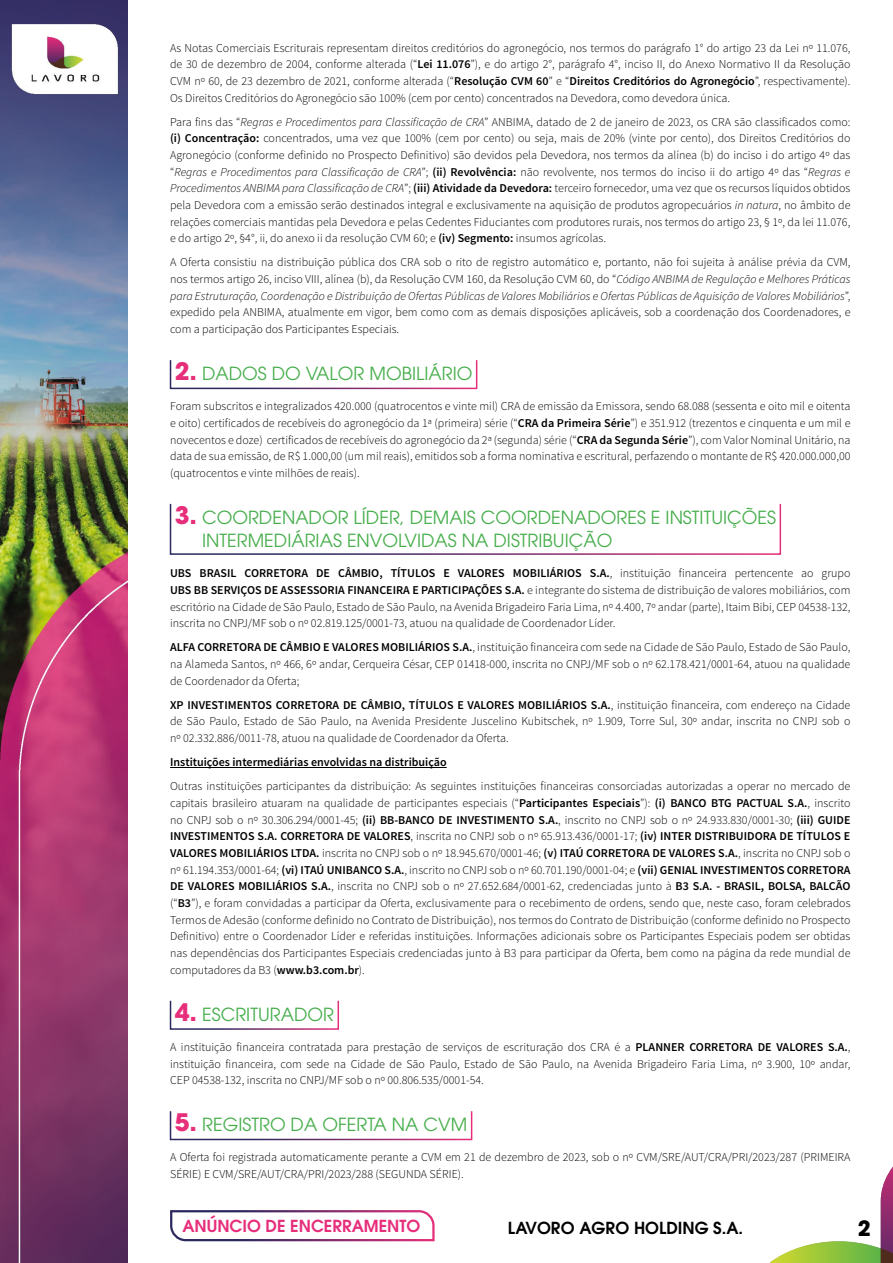
<style>
.page{position:relative;width:893px;height:1263px;background:#fff}
.page>*{position:absolute;margin:0;border:0;box-sizing:border-box;transform-origin:0 0}
.t1{font:700 21px "ITC Avant Garde Pro";color:#000}
.t2{font:18px "ITC Avant Garde Pro";color:#47ae4c}
.t3{font:600 16.5px "ITC Avant Garde Pro";color:#e72e7b}
.t4{font:600 16.5px "ITC Avant Garde Pro";color:#000}
.t5{font:300 12px/16.6px "Source Sans Pro";color:#000;text-align:justify}
.t6{font:600 12px "Source Sans Pro";color:#000}
.s1{font-weight:600}
.s2{font-style:italic}
.s3{font-weight:700;font-size:24px;color:#e72e7b}
</style>
<div class="page">
<img style="left:770px;top:1241px;width:75px;height:22px">
<img style="left:845px;top:1167px;width:48px;height:96px">
<svg style="left:847px;top:1248px;width:46px;height:15px"></svg>
<svg style="left:170px;top:1210px;width:265px;height:32px"></svg>
<img style="left:0;top:0;width:128px;height:1263px">
<div style="left:170px;top:1110px;width:302px;height:30px;border:2px solid #fff"></div>
<div style="left:170px;top:1000px;width:169px;height:30px;border:2px solid #fff"></div>
<div style="left:170px;top:503px;width:611px;height:52px;border:2px solid #fff"></div>
<div style="left:170px;top:359px;width:307px;height:30px;border:2px solid #fff"></div>
<hr style="left:170px;top:767px;width:277px;height:1px;background:#000">
<p class="t5" style="left:170px;top:39px;width:682px">As Notas Comerciais Escriturais representam direitos creditórios do agronegócio, nos termos do parágrafo 1° do artigo 23 da Lei nº 11.076, de 30 de dezembro de 2004, conforme alterada (“<span class="s1">Lei 11.076</span>”), e do artigo 2°, parágrafo 4°, inciso II, do Anexo Normativo II da Resolução CVM nº 60, de 23 dezembro de 2021, conforme alterada (“<span class="s1">Resolução CVM 60</span>” e “<span class="s1">Direitos Creditórios do Agronegócio</span>”, respectivamente).<br>Os Direitos Creditórios do Agronegócio são 100% (cem por cento) concentrados na Devedora, como devedora única.</p>
<p class="t5" style="left:170px;top:113px;width:682px">Para fins das “<span class="s2">Regras e Procedimentos para Classificação de CRA</span>” ANBIMA, datado de 2 de janeiro de 2023, os CRA são classificados como:</p>
<p class="t5" style="left:170px;top:130px;width:682px"><span class="s1">(i) Concentração:</span> concentrados, uma vez que 100% (cem por cento) ou seja, mais de 20% (vinte por cento), dos Direitos Creditórios do Agronegócio (conforme definido no Prospecto Definitivo) são devidos pela Devedora, nos termos da alínea (b) do inciso i do artigo 4º das “<span class="s2">Regras e Procedimentos para Classificação de CRA</span>”; <span class="s1">(ii) Revolvência:</span> não revolvente, nos termos do inciso ii do artigo 4º das “<span class="s2">Regras e Procedimentos ANBIMA para Classificação de CRA</span>”; <span class="s1">(iii) Atividade da Devedora:</span> terceiro fornecedor, uma vez que os recursos líquidos obtidos pela Devedora com a emissão serão destinados integral e exclusivamente na aquisição de produtos agropecuários <span class="s2">in natura</span>, no âmbito de relações comerciais mantidas pela Devedora e pelas Cedentes Fiduciantes com produtores rurais, nos termos do artigo 23, § 1º, da lei 11.076, e do artigo 2º, §4°, ii, do anexo ii da resolução CVM 60; e <span class="s1">(iv) Segmento:</span> insumos agrícolas.</p>
<p class="t5" style="left:170px;top:254px;width:682px">A Oferta consistiu na distribuição pública dos CRA sob o rito de registro automático e, portanto, não foi sujeita à análise prévia da CVM, nos termos artigo 26, inciso VIII, alínea (b), da Resolução CVM 160, da Resolução CVM 60, do “<span class="s2">Código ANBIMA de Regulação e Melhores Práticas para Estruturação, Coordenação e Distribuição de Ofertas Públicas de Valores Mobiliários e Ofertas Públicas de Aquisição de Valores Mobiliários</span>”, expedido pela ANBIMA, atualmente em vigor, bem como com as demais disposições aplicáveis, sob a coordenação dos Coordenadores, e com a participação dos Participantes Especiais.</p>
<h4 class="t2" style="left:175px;top:362px;width:299px"><span class="s3">2.</span> DADOS DO VALOR MOBILIÁRIO</h4>
<p class="t5" style="left:170px;top:398px;width:682px">Foram subscritos e integralizados 420.000 (quatrocentos e vinte mil) CRA de emissão da Emissora, sendo 68.088 (sessenta e oito mil e oitenta e oito) certificados de recebíveis do agronegócio da 1ª (primeira) série (“<span class="s1">CRA da Primeira Série</span>”) e 351.912 (trezentos e cinquenta e um mil e novecentos e doze) certificados de recebíveis do agronegócio da 2ª (segunda) série (“<span class="s1">CRA da Segunda Série</span>”), com Valor Nominal Unitário, na data de sua emissão, de R$ 1.000,00 (um mil reais), emitidos sob a forma nominativa e escritural, perfazendo o montante de R$ 420.000.000,00 (quatrocentos e vinte milhões de reais).</p>
<h4 class="t2" style="left:175px;top:506px;width:603px"><span class="s3">3.</span> COORDENADOR LÍDER, DEMAIS COORDENADORES E INSTITUIÇÕES</h4>
<p class="t2" style="left:202px;top:529px;width:412px">INTERMEDIÁRIAS ENVOLVIDAS NA DISTRIBUIÇÃO</p>
<p class="t5" style="left:170px;top:565px;width:682px"><span class="s1">UBS BRASIL CORRETORA DE CÂMBIO, TÍTULOS E VALORES MOBILIÁRIOS S.A.</span>, instituição financeira pertencente ao grupo <span class="s1">UBS BB SERVIÇOS DE ASSESSORIA FINANCEIRA E PARTICIPAÇÕES S.A.</span> e integrante do sistema de distribuição de valores mobiliários, com escritório na Cidade de São Paulo, Estado de São Paulo, na Avenida Brigadeiro Faria Lima, nº 4.400, 7º andar (parte), Itaim Bibi, CEP 04538-132, inscrita no CNPJ/MF sob o nº 02.819.125/0001-73, atuou na qualidade de Coordenador Líder.</p>
<p class="t5" style="left:170px;top:639px;width:682px"><span class="s1">ALFA CORRETORA DE CÂMBIO E VALORES MOBILIÁRIOS S.A.</span>, instituição financeira com sede na Cidade de São Paulo, Estado de São Paulo, na Alameda Santos, nº 466, 6º andar, Cerqueira César, CEP 01418-000, inscrita no CNPJ/MF sob o nº 62.178.421/0001-64, atuou na qualidade de Coordenador da Oferta;</p>
<p class="t5" style="left:170px;top:696px;width:682px"><span class="s1">XP INVESTIMENTOS CORRETORA DE CÂMBIO, TÍTULOS E VALORES MOBILIÁRIOS S.A.</span>, instituição financeira, com endereço na Cidade de São Paulo, Estado de São Paulo, na Avenida Presidente Juscelino Kubitschek, nº 1.909, Torre Sul, 30º andar, inscrita no CNPJ sob o nº 02.332.886/0011-78, atuou na qualidade de Coordenador da Oferta.</p>
<h6 class="t6" style="left:170px;top:755px;width:278px">Instituições intermediárias envolvidas na distribuição</h6>
<p class="t5" style="left:170px;top:778px;width:682px">Outras instituições participantes da distribuição: As seguintes instituições financeiras consorciadas autorizadas a operar no mercado de capitais brasileiro atuaram na qualidade de participantes especiais (“<span class="s1">Participantes Especiais</span>”): <span class="s1">(i) BANCO BTG PACTUAL S.A.</span>, inscrito no CNPJ sob o nº 30.306.294/0001-45; <span class="s1">(ii) BB-BANCO DE INVESTIMENTO S.A.</span>, inscrito no CNPJ sob o nº 24.933.830/0001-30; <span class="s1">(iii) GUIDE INVESTIMENTOS S.A. CORRETORA DE VALORES</span>, inscrita no CNPJ sob o nº 65.913.436/0001-17; <span class="s1">(iv) INTER DISTRIBUIDORA DE TÍTULOS E VALORES MOBILIÁRIOS LTDA.</span> inscrita no CNPJ sob o nº 18.945.670/0001-46; <span class="s1">(v) ITAÚ CORRETORA DE VALORES S.A.</span>, inscrita no CNPJ sob o nº 61.194.353/0001-64; <span class="s1">(vi) ITAÚ UNIBANCO S.A.</span>, inscrito no CNPJ sob o nº 60.701.190/0001-04; e <span class="s1">(vii) GENIAL INVESTIMENTOS CORRETORA DE VALORES MOBILIÁRIOS S.A.</span>, inscrita no CNPJ sob o nº 27.652.684/0001-62, credenciadas junto à <span class="s1">B3 S.A. - BRASIL, BOLSA, BALCÃO </span>(“<span class="s1">B3</span>”), e foram convidadas a participar da Oferta, exclusivamente para o recebimento de ordens, sendo que, neste caso, foram celebrados Termos de Adesão (conforme definido no Contrato de Distribuição), nos termos do Contrato de Distribuição (conforme definido no Prospecto Definitivo) entre o Coordenador Líder e referidas instituições. Informações adicionais sobre os Participantes Especiais podem ser obtidas nas dependências dos Participantes Especiais credenciadas junto à B3 para participar da Oferta, bem como na página da rede mundial de computadores da B3 (<span class="s1">www.b3.com.br</span>).</p>
<h4 class="t2" style="left:175px;top:1003px;width:161px"><span class="s3">4.</span> ESCRITURADOR</h4>
<p class="t5" style="left:170px;top:1038px;width:682px">A instituição financeira contratada para prestação de serviços de escrituração dos CRA é a <span class="s1">PLANNER CORRETORA DE VALORES S.A.</span>, instituição financeira, com sede na Cidade de São Paulo, Estado de São Paulo, na Avenida Brigadeiro Faria Lima, nº 3.900, 10º andar, CEP 04538-132, inscrita no CNPJ/MF sob o nº 00.806.535/0001-54.</p>
<h4 class="t2" style="left:175px;top:1113px;width:294px"><span class="s3">5.</span> REGISTRO DA OFERTA NA CVM</h4>
<p class="t5" style="left:170px;top:1149px;width:682px">A Oferta foi registrada automaticamente perante a CVM em 21 de dezembro de 2023, sob o nº CVM/SRE/AUT/CRA/PRI/2023/287 (PRIMEIRA<br>SÉRIE) E CVM/SRE/AUT/CRA/PRI/2023/288 (SEGUNDA SÉRIE).</p>
<h3 class="t3" style="left:182px;top:1215px;width:239px">ANÚNCIO DE ENCERRAMENTO</h3>
<h3 class="t4" style="left:508px;top:1217px;width:237px">LAVORO AGRO HOLDING S.A.</h3>
<h1 class="t1" style="left:858px;top:1214px;width:14px">2</h1>
</div>
